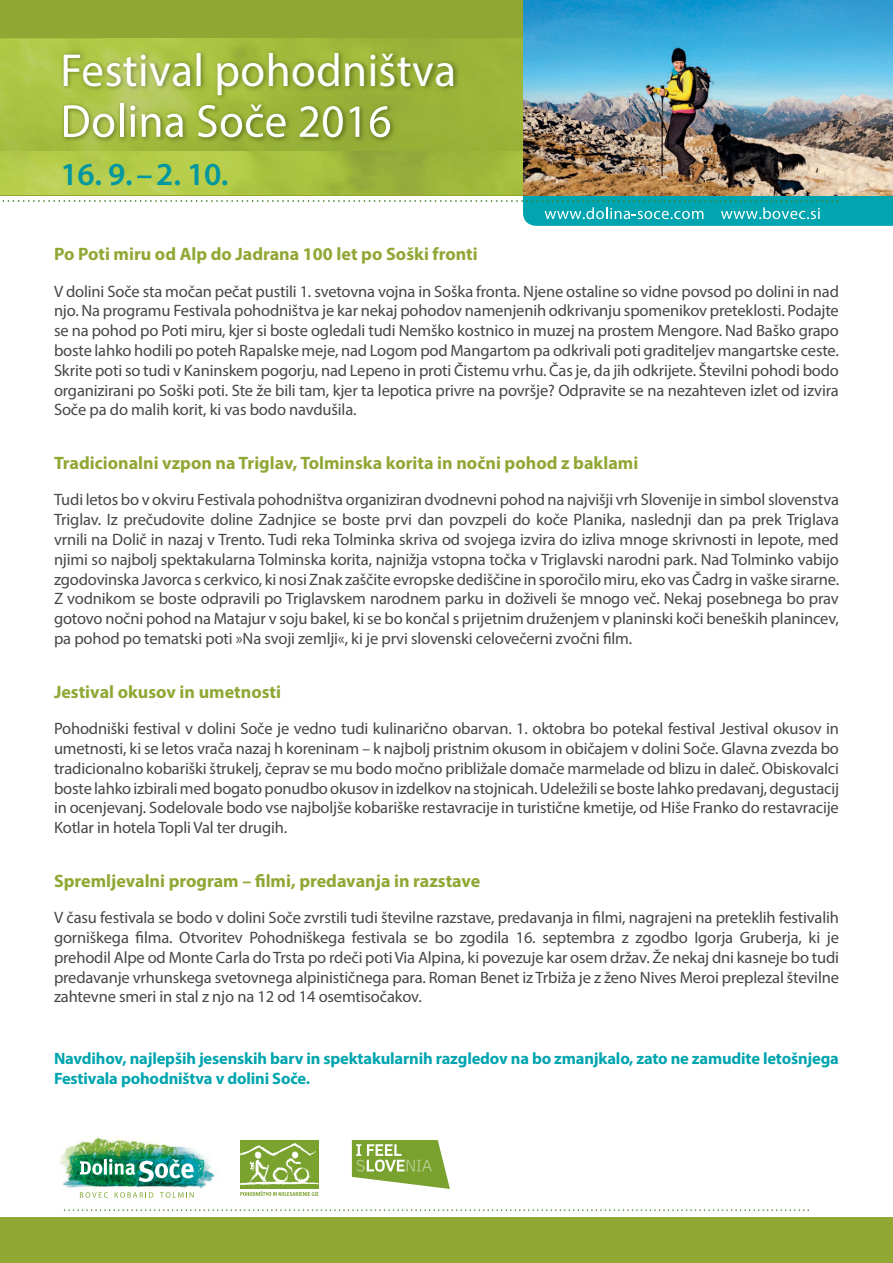
<style>
.page{position:relative;width:893px;height:1263px;background:#fff}
.page>*{position:absolute;margin:0;border:0;box-sizing:border-box;transform-origin:0 0}
.t1{font:46.5px "Myriad Pro";letter-spacing:.01em;color:#fff}
.t2{font:600 32.25px "Myriad Pro";color:#0097a0}
.t3{font:700 18px "Myriad Pro";color:#90a734}
.Paragraph_Style_1{font:16.5px/19.8px "Myriad Pro";letter-spacing:-.01em;color:#484646;text-align:justify}
.t4{font:700 16.5px/19.8px "Myriad Pro";letter-spacing:-.01em;color:#00a5af}
</style>
<div class="page">
<div style="left:0;top:1217px;width:893px;height:46px;background:#90a734"></div>
<div style="left:0;top:0;width:526px;height:196px;background:#90a734"></div>
<div style="left:442px;top:38px;width:81px;height:113px;background:#9cb438"></div>
<img style="left:0;top:143px;width:299px;height:8px">
<img style="left:0;top:38px;width:105px;height:105px">
<img style="left:105px;top:38px;width:308px;height:12px">
<img style="left:0;top:151px;width:523px;height:44px">
<svg style="left:64px;top:1209px;width:745px;height:2px"></svg>
<img style="left:523px;top:0;width:370px;height:196px">
<img style="left:60px;top:50px;width:400px;height:93px">
<svg style="left:64px;top:105px;width:50px;height:32px;background:#c1cf85"></svg>
<hr style="left:120px;top:104px;width:4px;height:33px;background:#fff">
<svg style="left:130px;top:105px;width:5px;height:32px"></svg>
<svg style="left:142px;top:114px;width:18px;height:23px"></svg>
<svg style="left:166px;top:114px;width:17px;height:23px"></svg>
<svg style="left:198px;top:105px;width:88px;height:32px"></svg>
<svg style="left:300px;top:106px;width:43px;height:31px"></svg>
<svg style="left:350px;top:107px;width:9px;height:30px"></svg>
<svg style="left:370px;top:106px;width:20px;height:31px"></svg>
<svg style="left:2px;top:196px;width:891px;height:30px"></svg>
<svg style="left:318px;top:1140px;width:1px;height:56px"></svg>
<div style="left:240px;top:1140px;width:78px;height:49px;background:#79a32e"></div>
<svg style="left:240px;top:1143px;width:78px;height:53px"></svg>
<svg style="left:352px;top:1140px;width:98px;height:49px"></svg>
<img style="left:60px;top:1137px;width:155px;height:61px">
<svg style="left:80px;top:1159px;width:114px;height:23px"></svg>
<svg style="left:80px;top:1192px;width:28px;height:6px"></svg>
<svg style="left:115px;top:1192px;width:38px;height:6px"></svg>
<svg style="left:160px;top:1192px;width:34px;height:6px"></svg>
<p class="t1" style="left:61px;top:42px;width:397px">Festival pohodništva</p>
<p class="t2" style="left:61px;top:153px;width:169px">16. 9. – 2. 10.</p>
<p class="t3" style="left:54px;top:242px;width:425px">Po Poti miru od Alp do Jadrana 100 let po Soški fronti</p>
<p class="Paragraph_Style_1" style="left:54px;top:281px;width:786px">V dolini Soče sta močan pečat pustili 1. svetovna vojna in Soška fronta. Njene ostaline so vidne povsod po dolini in nad njo. Na programu Festivala pohodništva je kar nekaj pohodov namenjenih odkrivanju spomenikov preteklosti. Podajte se na pohod po Poti miru, kjer si boste ogledali tudi Nemško kostnico in muzej na prostem Mengore. Nad Baško grapo boste lahko hodili po poteh Rapalske meje, nad Logom pod Mangartom pa odkrivali poti graditeljev mangartske ceste.<br>Skrite poti so tudi v Kaninskem pogorju, nad Lepeno in proti Čistemu vrhu. Čas je, da jih odkrijete. Številni pohodi bodo organizirani po Soški poti. Ste že bili tam, kjer ta lepotica privre na površje? Odpravite se na nezahteven izlet od izvira Soče pa do malih korit, ki vas bodo navdušila.</p>
<p class="t3" style="left:54px;top:451px;width:586px">Tradicionalni vzpon na Triglav, Tolminska korita in nočni pohod z baklami</p>
<p class="Paragraph_Style_1" style="left:54px;top:490px;width:787px">Tudi letos bo v okviru Festivala pohodništva organiziran dvodnevni pohod na najvišji vrh Slovenije in simbol slovenstva Triglav. Iz prečudovite doline Zadnjice se boste prvi dan povzpeli do koče Planika, naslednji dan pa prek Triglava vrnili na Dolič in nazaj v Trento. Tudi reka Tolminka skriva od svojega izvira do izliva mnoge skrivnosti in lepote, med njimi so najbolj spektakularna Tolminska korita, najnižja vstopna točka v Triglavski narodni park. Nad Tolminko vabijo zgodovinska Javorca s cerkvico, ki nosi Znak zaščite evropske dediščine in sporočilo miru, eko vas Čadrg in vaške sirarne.<br>Z vodnikom se boste odpravili po Triglavskem narodnem parku in doživeli še mnogo več. Nekaj posebnega bo prav gotovo nočni pohod na Matajur v soju bakel, ki se bo končal s prijetnim druženjem v planinski koči beneških planincev, pa pohod po tematski poti »Na svoji zemlji«, ki je prvi slovenski celovečerni zvočni film.</p>
<p class="t3" style="left:54px;top:680px;width:229px">Jestival okusov in umetnosti</p>
<p class="Paragraph_Style_1" style="left:54px;top:718px;width:787px">Pohodniški festival v dolini Soče je vedno tudi kulinarično obarvan. 1. oktobra bo potekal festival Jestival okusov in umetnosti, ki se letos vrača nazaj h koreninam – k najbolj pristnim okusom in običajem v dolini Soče. Glavna zvezda bo tradicionalno kobariški štrukelj, čeprav se mu bodo močno približale domače marmelade od blizu in daleč. Obiskovalci boste lahko izbirali med bogato ponudbo okusov in izdelkov na stojnicah. Udeležili se boste lahko predavanj, degustacij in ocenjevanj. Sodelovale bodo vse najboljše kobariške restavracije in turistične kmetije, od Hiše Franko do restavracije Kotlar in hotela Topli Val ter drugih.</p>
<p class="t3" style="left:54px;top:869px;width:428px">Spremljevalni program – filmi, predavanja in razstave</p>
<p class="Paragraph_Style_1" style="left:54px;top:907px;width:787px">V času festivala se bodo v dolini Soče zvrstili tudi številne razstave, predavanja in filmi, nagrajeni na preteklih festivalih gorniškega filma. Otvoritev Pohodniškega festivala se bo zgodila 16. septembra z zgodbo Igorja Gruberja, ki je prehodil Alpe od Monte Carla do Trsta po rdeči poti Via Alpina, ki povezuje kar osem držav. Že nekaj dni kasneje bo tudi predavanje vrhunskega svetovnega alpinističnega para. Roman Benet iz Trbiža je z ženo Nives Meroi preplezal številne zahtevne smeri in stal z njo na 12 od 14 osemtisočakov.</p>
<p class="t4" style="left:54px;top:1048px;width:786px">Navdihov, najlepših jesenskih barv in spektakularnih razgledov na bo zmanjkalo, zato ne zamudite letošnjega<br>Festivala pohodništva v dolini Soče.</p>
</div>
